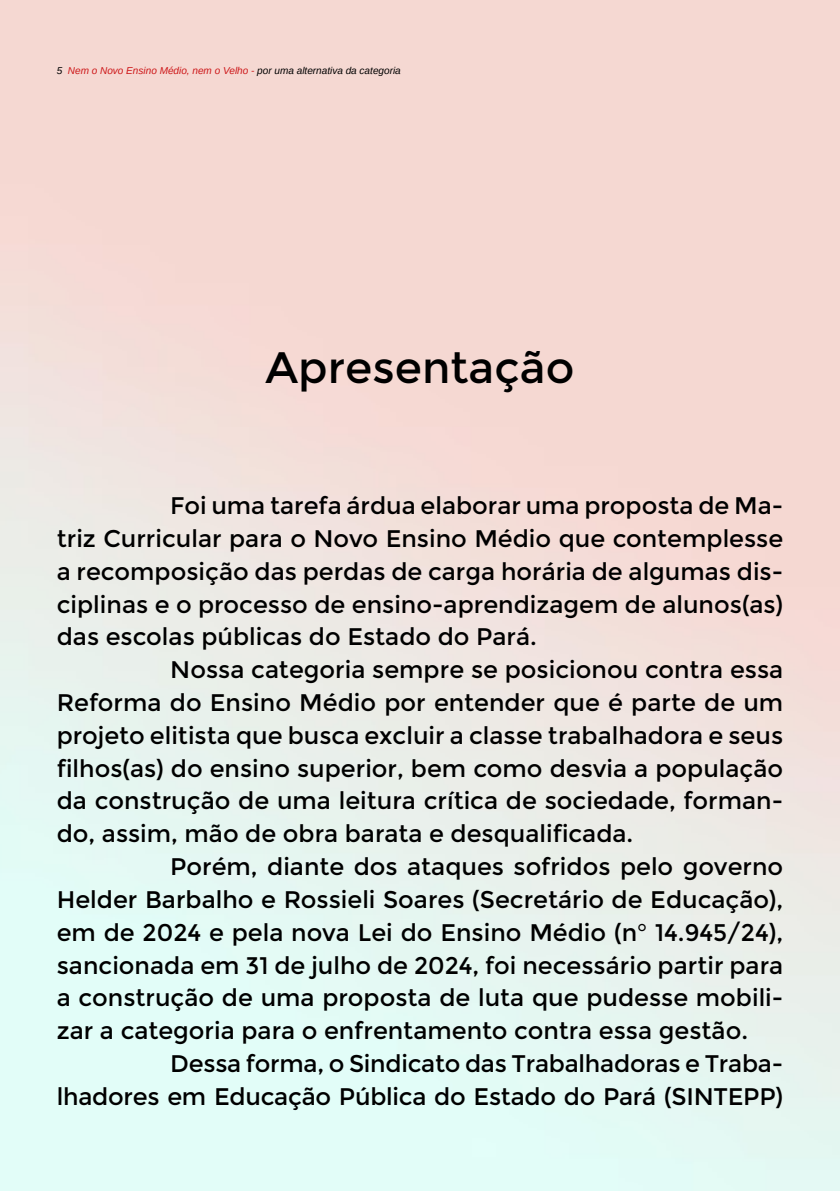
<style>
.page{position:relative;width:840px;height:1191px;background:#fff}
.page>*{position:absolute;margin:0;border:0;box-sizing:border-box;transform-origin:0 0}
.t1{font:44px "Montserrat";color:#000}
.t2{font:24px/32.8px "Montserrat";color:#000;text-align:justify}
.t3{font:italic 10px "Arimo";color:#cd1719}
.s1{color:#000}
</style>
<div class="page">
<p class="t3" style="left:57px;top:64px;width:345px"><span class="s1">5</span> Nem o Novo Ensino Médio, nem o Velho - <span class="s1">por uma alternativa da categoria</span></p>
<p class="t1" style="left:265px;top:342px;width:310px">Apresentação</p>
<p class="t2" style="left:57px;top:489px;width:727px;text-indent:113px">Foi uma tarefa árdua elaborar uma proposta de Ma&shy;triz Curricular para o Novo Ensino Médio que contemplesse a recomposição das perdas de carga horária de algumas dis&shy;ciplinas e o processo de ensino-aprendizagem de alunos(as) das escolas públicas do Estado do Pará.</p>
<p class="t2" style="left:57px;top:653px;width:727px;text-indent:113px">Nossa categoria sempre se posicionou contra essa Reforma do Ensino Médio por entender que é parte de um projeto elitista que busca excluir a classe trabalhadora e seus filhos(as) do ensino superior, bem como desvia a população da construção de uma leitura crítica de sociedade, forman&shy;do, assim, mão de obra barata e desqualificada.</p>
<p class="t2" style="left:57px;top:850px;width:727px;text-indent:113px">Porém, diante dos ataques sofridos pelo governo Helder Barbalho e Rossieli Soares (Secretário de Educação), em de 2024 e pela nova Lei do Ensino Médio (n° 14.945/24), sancionada em 31 de julho de 2024, foi necessário partir para a construção de uma proposta de luta que pudesse mobili&shy;zar a categoria para o enfrentamento contra essa gestão.</p>
<p class="t2" style="left:57px;top:1047px;width:727px;text-align:right">Dessa forma, o Sindicato das Trabalhadoras e Traba-<br>lhadores em Educação Pública do Estado do Pará (SINTEPP)</p>
</div>
